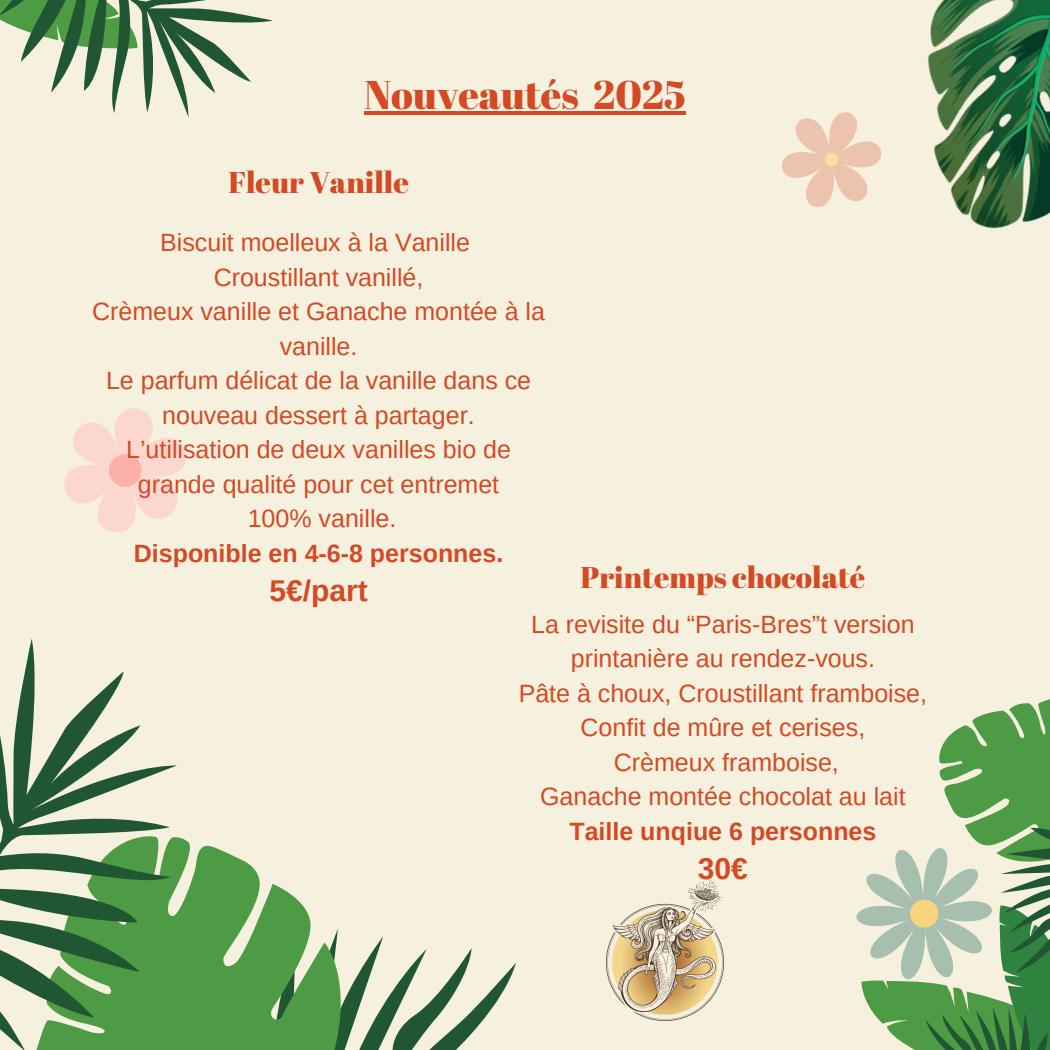
<style>
.page{position:relative;width:1050px;height:1050px;background:#f6f0de}
.page>*{position:absolute;margin:0;border:0;box-sizing:border-box;transform-origin:0 0}
.t1{font:40px "Abril Fatface";color:#d34a24}
.t2{font:30px "Abril Fatface";color:#d34a24}
.t3{font:700 30px "Arimo";color:#d34a24}
.t4{font:25px/34.5px "Arimo";color:#d34a24;text-align:center}
.t5{font:700 25px "Arimo";color:#d34a24}
</style>
<div class="page">
<img style="left:607px;top:881px;width:116px;height:139px">
<svg style="left:354px;top:936px;width:162px;height:114px"></svg>
<svg style="left:177px;top:837px;width:177px;height:213px;fill:#4d9b44"></svg>
<svg style="left:0;top:639px;width:177px;height:411px"></svg>
<img style="left:927px;top:0;width:123px;height:229px">
<svg style="left:0;top:0;width:273px;height:117px"></svg>
<svg style="left:64px;top:408px;width:122px;height:125px"></svg>
<svg style="left:861px;top:699px;width:189px;height:351px"></svg>
<svg style="left:781px;top:112px;width:101px;height:95px"></svg>
<hr style="left:364px;top:111px;width:215px;height:4px;background:#d34a24">
<hr style="left:579px;top:111px;width:14px;height:4px;background:#d34a24">
<hr style="left:593px;top:111px;width:93px;height:4px;background:#d34a24">
<p class="t1" style="left:364px;top:66px;width:323px">Nouveautés 2025</p>
<p class="t2" style="left:228px;top:161px;width:182px">Fleur Vanille</p>
<p class="t4" style="left:160px;top:225px;width:311px">Biscuit moelleux à la Vanille</p>
<h1 class="t4" style="left:214px;top:260px;width:211px">Croustillant vanillé,</h1>
<p class="t4" style="left:92px;top:294px;width:454px">Crèmeux vanille et Ganache montée à la vanille.</p>
<h2 class="t4" style="left:106px;top:363px;width:427px">Le parfum délicat de la vanille dans ce nouveau dessert à partager.</h2>
<p class="t4" style="left:126px;top:432px;width:386px">L’utilisation de deux vanilles bio de grande qualité pour cet entremet</p>
<p class="t4" style="left:248px;top:501px;width:150px">100% vanille.</p>
<p class="t5" style="left:134px;top:539px;width:371px">Disponible en 4-6-8 personnes.</p>
<p class="t3" style="left:269px;top:574px;width:100px">5€/part</p>
<p class="t2" style="left:580px;top:556px;width:287px">Printemps chocolaté</p>
<p class="t4" style="left:531px;top:607px;width:385px">La revisite du “Paris-Bres”t version printanière au rendez-vous.</p>
<p class="t4" style="left:519px;top:676px;width:410px">Pâte à choux, Croustillant framboise,<br>Confit de mûre et cerises,</p>
<p class="t4" style="left:614px;top:745px;width:227px">Crèmeux framboise,</p>
<h2 class="t4" style="left:540px;top:779px;width:367px">Ganache montée chocolat au lait</h2>
<p class="t5" style="left:569px;top:817px;width:308px">Taille unqiue 6 personnes</p>
<p class="t3" style="left:698px;top:852px;width:52px">30€</p>
</div>
